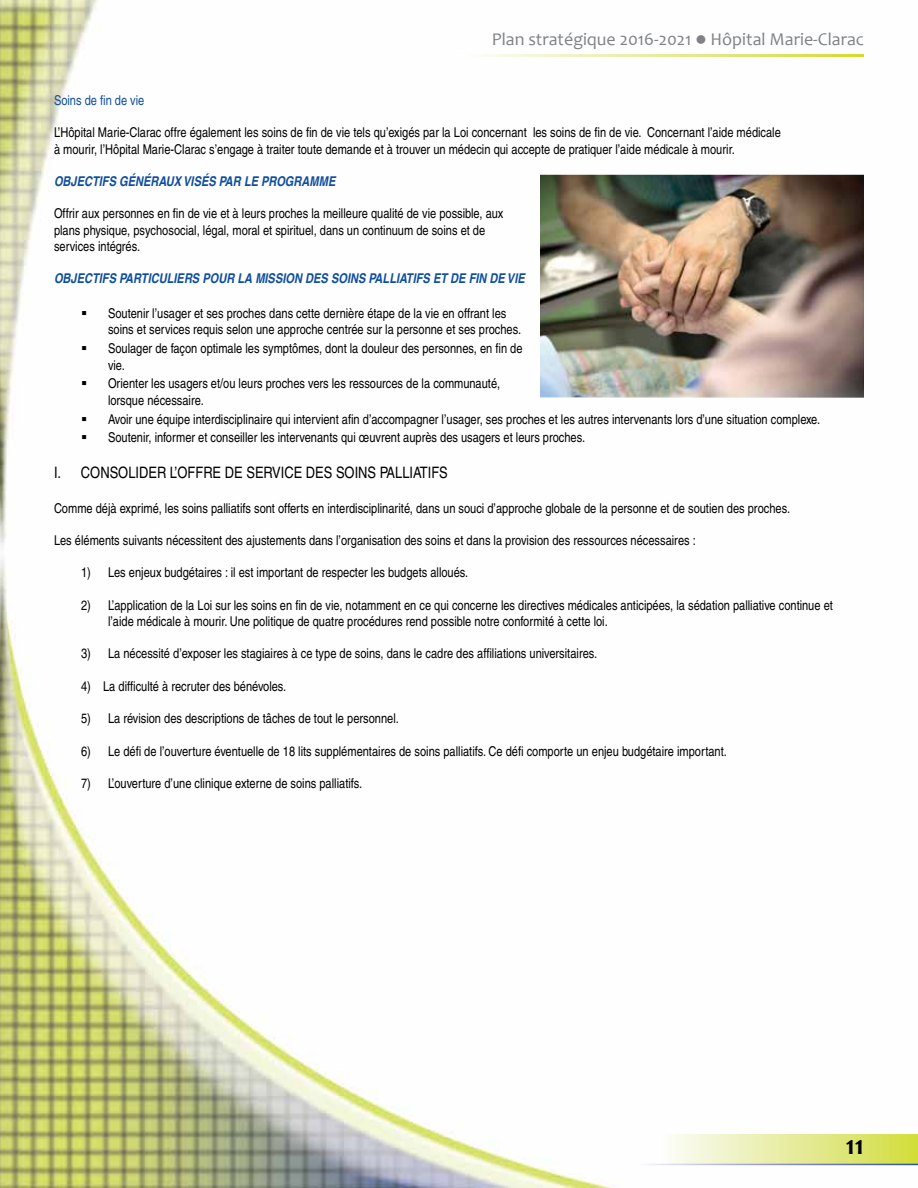
<style>
.page{position:relative;width:918px;height:1188px;background:#fff}
.page>*{position:absolute;margin:0;border:0;box-sizing:border-box;transform-origin:0 0}
.t1{font:700 27px "Candara";color:#000}
.t2{font:18px "Candara";color:#808285}
.t3{font:condensed 15.75px "Helvetica LT";color:#000}
.t4{font:condensed 13.5px/16.2px "Helvetica LT";color:#000}
.t5{font:italic 700 condensed 13.5px "Helvetica LT";color:#104e9d}
.t6{font:condensed 13.5px "Helvetica LT";color:#104e9d}
</style>
<div class="page">
<img style="left:19px;top:0;width:899px;height:1188px">
<img style="left:0;top:0;width:19px;height:1188px">
<div style="left:658px;top:1134px;width:260px;height:30px;background:linear-gradient(to right,#fdfdff,#d2dd3f)"></div>
<hr style="left:637px;top:1164px;width:281px;height:1px;background:#fff">
<hr style="left:459px;top:54px;width:405px;height:3px;background:#fff">
<img style="left:540px;top:175px;width:324px;height:223px">
<h2 class="t2" style="left:492px;top:28px;width:374px">Plan stratégique 2016-2021 ● Hôpital Marie-Clarac</h2>
<p class="t6" style="left:54px;top:92px;width:92px">Soins de fin de vie</p>
<p class="t4" style="left:54px;top:124px;width:728px">L’Hôpital Marie-Clarac offre également les soins de fin de vie tels qu’exigés par la Loi concernant les soins de fin de vie. Concernant l’aide médicale à mourir, l’Hôpital Marie-Clarac s’engage à traiter toute demande et à trouver un médecin qui accepte de pratiquer l’aide médicale à mourir.</p>
<p class="t5" style="left:54px;top:173px;width:283px">OBJECTIFS GÉNÉRAUX VISÉS PAR LE PROGRAMME</p>
<p class="t4" style="left:54px;top:205px;width:451px">Offrir aux personnes en fin de vie et à leurs proches la meilleure qualité de vie possible, aux plans physique, psychosocial, légal, moral et spirituel, dans un continuum de soins et de services intégrés.</p>
<p class="t5" style="left:54px;top:270px;width:472px">OBJECTIFS PARTICULIERS POUR LA MISSION DES SOINS PALLIATIFS ET DE FIN DE VIE</p>
<p class="t4" style="left:108px;top:305px;width:415px;text-indent:-27px">▪ Soutenir l’usager et ses proches dans cette dernière étape de la vie en offrant les soins et services requis selon une approche centrée sur la personne et ses proches.</p>
<p class="t4" style="left:108px;top:340px;width:416px;text-indent:-27px">▪ Soulager de façon optimale les symptômes, dont la douleur des personnes, en fin de vie.</p>
<p class="t4" style="left:108px;top:376px;width:394px;text-indent:-27px">▪ Orienter les usagers et/ou leurs proches vers les ressources de la communauté, lorsque nécessaire.</p>
<p class="t4" style="left:81px;top:411px;width:741px">▪ Avoir une équipe interdisciplinaire qui intervient afin d’accompagner l’usager, ses proches et les autres intervenants lors d’une situation complexe.</p>
<p class="t4" style="left:81px;top:430px;width:506px">▪ Soutenir, informer et conseiller les intervenants qui œuvrent auprès des usagers et leurs proches.</p>
<p class="t3" style="left:54px;top:463px;width:395px">I. CONSOLIDER L’OFFRE DE SERVICE DES SOINS PALLIATIFS</p>
<p class="t4" style="left:54px;top:500px;width:738px">Comme déjà exprimé, les soins palliatifs sont offerts en interdisciplinarité, dans un souci d’approche globale de la personne et de soutien des proches.</p>
<p class="t4" style="left:54px;top:532px;width:643px">Les éléments suivants nécessitent des ajustements dans l’organisation des soins et dans la provision des ressources nécessaires :</p>
<p class="t4" style="left:81px;top:565px;width:389px">1) Les enjeux budgétaires : il est important de respecter les budgets alloués.</p>
<p class="t4" style="left:108px;top:597px;width:726px;text-indent:-27px">2) L’application de la Loi sur les soins en fin de vie, notamment en ce qui concerne les directives médicales anticipées, la sédation palliative continue et l’aide médicale à mourir. Une politique de quatre procédures rend possible notre conformité à cette loi.</p>
<p class="t4" style="left:81px;top:646px;width:518px">3) La nécessité d’exposer les stagiaires à ce type de soins, dans le cadre des affiliations universitaires.</p>
<p class="t4" style="left:81px;top:678px;width:207px">4) La difficulté à recruter des bénévoles.</p>
<p class="t4" style="left:81px;top:710px;width:319px">5) La révision des descriptions de tâches de tout le personnel.</p>
<p class="t4" style="left:81px;top:743px;width:647px">6) Le défi de l’ouverture éventuelle de 18 lits supplémentaires de soins palliatifs. Ce défi comporte un enjeu budgétaire important.</p>
<p class="t4" style="left:81px;top:775px;width:283px">7) L’ouverture d’une clinique externe de soins palliatifs.</p>
<h1 class="t1" style="left:846px;top:1128px;width:20px">11</h1>
</div>
